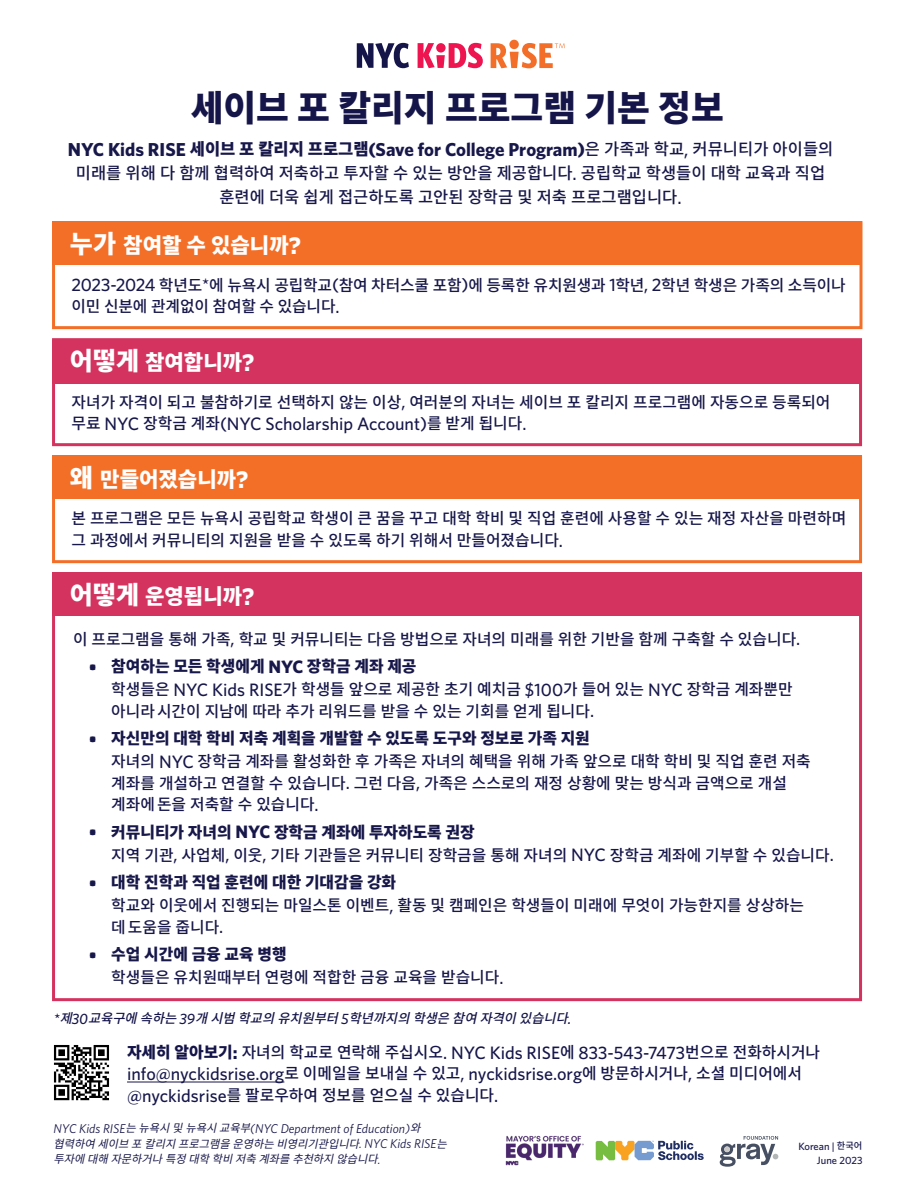
<style>
.page{position:relative;width:918px;height:1188px;background:#fff}
.page>*{position:absolute;margin:0;border:0;box-sizing:border-box;transform-origin:0 0}
.t1{font:900 35.7px "Noto Sans KR";color:#15154a}
.t2{font:900 21.15px "Noto Sans KR";color:#fff}
.t3{font:700 18.75px "Whitney";color:#17174a}
.t4{font:500 18px "Whitney";color:#15154a}
.t5{font:500 18px "Whitney";letter-spacing:-.005em;color:#17174a}
.t6{font:500 16.5px/24px "Noto Sans KR";color:#17174a;text-align:center}
.t7{font:500 15.9px/21.6px "Noto Sans KR";color:#17174a}
.t8{font:500 15.9px/21.6px "Noto Sans KR";color:#15154a}
.t9{font:900 15.9px "Noto Sans KR";color:#17174a}
.t10{font:italic 500 13.2px "Noto Sans KR";color:#15154a}
.t11{font:italic 12.75px "Whitney";color:#17174a}
.t12{font:italic 11.25px/15.3px "Noto Sans KR";color:#17174a}
.t13{font:500 10.5px "Whitney";color:#15154a}
.s1{font-family:"Noto Sans KR";font-weight:900;font-size:16.5px}
.s2{font-family:"Noto Sans KR";font-weight:500;font-size:16.5px}
.s3{font-weight:500}
.s4{font-family:"Whitney";font-size:18.75px}
.s5{font-size:25.05px}
.s6{font-family:"Whitney";font-weight:700;font-size:24px}
.s7{font-family:"Whitney";font-size:18px}
.s8{font-family:"Noto Sans KR";font-size:15.9px}
.s9{font-family:"Whitney";font-weight:700;font-size:16.5px}
.s10{font-family:"Whitney";font-weight:700;font-size:18px}
.s11{font-family:"Whitney";font-size:15px}
.s12{font-family:"Noto Sans KR";font-weight:900;font-size:15.9px}
.s13{font-weight:700}
.s14{font-family:"Whitney";font-size:18px;color:#17174a}
.s15{font-family:"Noto Sans KR";font-size:11.25px}
.s16{font-family:"Whitney";font-size:12.75px}
.s17{font-family:"Noto Sans KR";font-size:9.3px}
</style>
<div class="page">
<svg style="left:596px;top:1141px;width:108px;height:19px"></svg>
<svg style="left:720px;top:1136px;width:58px;height:31px"></svg>
<img style="left:506px;top:1135px;width:77px;height:31px">
<hr style="left:127px;top:1082px;width:157px;height:1px;background:#17174a">
<img style="left:53px;top:1045px;width:57px;height:56px">
<div style="left:52px;top:572px;width:810px;height:44px;background:#d4335f"></div>
<div style="left:52px;top:455px;width:810px;height:108px;border:3px solid #f36f28"></div>
<div style="left:52px;top:455px;width:810px;height:44px;background:#f36f28"></div>
<div style="left:52px;top:338px;width:810px;height:108px;border:3px solid #d4335f"></div>
<div style="left:52px;top:340px;width:810px;height:43px;background:#d4335f"></div>
<div style="left:52px;top:221px;width:810px;height:108px;border:3px solid #f36f28"></div>
<div style="left:52px;top:221px;width:810px;height:44px;background:#f36f28"></div>
<svg style="left:418px;top:43px;width:65px;height:25px"></svg>
<svg style="left:436px;top:43px;width:10px;height:10px"></svg>
<div style="left:509px;top:40px;width:10px;height:9px;background:#f36e28;border-radius:50%"></div>
<svg style="left:357px;top:43px;width:52px;height:25px"></svg>
<svg style="left:491px;top:43px;width:74px;height:25px"></svg>
<p class="t1" style="left:191px;top:88px;width:535px">세이브 포 칼리지 프로그램 기본 정보</p>
<p class="t3" style="left:68px;top:137px;width:767px">NYC Kids RISE <span class="s1">세이브 포 칼리지 프로그램</span>(Save for College Program)<span class="s2">은 가족과 학교</span><span class="s3">,</span> <span class="s2">커뮤니티가 아이들의</span></p>
<p class="t6" style="left:76px;top:161px;width:751px">미래를 위해 다 함께 협력하여 저축하고 투자할 수 있는 방안을 제공합니다<span class="s4">.</span> 공립학교 학생들이 대학 교육과 직업 훈련에 더욱 쉽게 접근하도록 고안된 장학금 및 저축 프로그램입니다<span class="s4">.</span></p>
<p class="t2" style="left:70px;top:233px;width:232px"><span class="s5">누가</span> 참여할 수 있습니까<span class="s6">?</span></p>
<p class="t7" style="left:72px;top:274px;width:776px"><span class="s7">2023-2024</span> 학년도<span class="s7">*</span>에 뉴욕시 공립학교<span class="s7">(</span>참여 차터스쿨 포함<span class="s7">)</span>에 등록한 유치원생과 <span class="s7">1</span>학년<span class="s7">, 2</span>학년 학생은 가족의 소득이나 이민 신분에 관계없이 참여할 수 있습니다<span class="s7">.</span></p>
<p class="t2" style="left:70px;top:351px;width:186px"><span class="s5">어떻게</span> 참여합니까<span class="s6">?</span></p>
<p class="t7" style="left:72px;top:391px;width:761px">자녀가 자격이 되고 불참하기로 선택하지 않는 이상<span class="s7">,</span> 여러분의 자녀는 세이브 포 칼리지 프로그램에 자동으로 등록되어</p>
<p class="t5" style="left:72px;top:412px;width:456px"><span class="s8">무료</span> NYC <span class="s8">장학금 계좌</span>(NYC Scholarship Account)<span class="s8">를 받게 됩니다</span>.</p>
<p class="t2" style="left:70px;top:467px;width:180px"><span class="s5">왜</span> 만들어졌습니까<span class="s6">?</span></p>
<p class="t7" style="left:72px;top:508px;width:776px">본 프로그램은 모든 뉴욕시 공립학교 학생이 큰 꿈을 꾸고 대학 학비 및 직업 훈련에 사용할 수 있는 재정 자산을 마련하며 그 과정에서 커뮤니티의 지원을 받을 수 있도록 하기 위해서 만들어졌습니다<span class="s7">.</span></p>
<p class="t2" style="left:70px;top:585px;width:186px"><span class="s5">어떻게</span> 운영됩니까<span class="s6">?</span></p>
<p class="t7" style="left:73px;top:628px;width:729px">이 프로그램을 통해 가족<span class="s7">,</span> 학교 및 커뮤니티는 다음 방법으로 자녀의 미래를 위한 기반을 함께 구축할 수 있습니다<span class="s7">.</span></p>
<p class="t9" style="left:89px;top:657px;width:329px"><span class="s9">•</span> 참여하는 모든 학생에게 <span class="s10">NYC</span> 장학금 계좌 제공</p>
<p class="t7" style="left:111px;top:679px;width:683px">학생들은 <span class="s7">NYC Kids RISE</span>가 학생들 앞으로 제공한 초기 예치금 <span class="s7">$100</span>가 들어 있는 <span class="s7">NYC</span> 장학금 계좌뿐만 아니라시간이 지남에 따라 추가 리워드를 받을 수 있는 기회를 얻게 됩니다<span class="s7">.</span></p>
<p class="t9" style="left:89px;top:729px;width:503px"><span class="s9">•</span> 자신만의 대학 학비 저축 계획을 개발할 수 있도록 도구와 정보로 가족 지원</p>
<p class="t8" style="left:111px;top:751px;width:701px">자녀의 <span class="s7">NYC</span> 장학금 계좌를 활성화한 후 가족은 자녀의 혜택을 위해 가족 앞으로 대학 학비 및 직업 훈련 저축 계좌를 개설하고 연결할 수 있습니다<span class="s7">.</span> 그런 다음<span class="s7">,</span> 가족은 스스로의 재정 상황에 맞는 방식과 금액으로 개설 계좌에돈을 저축할 수 있습니다<span class="s7">.</span></p>
<p class="t9" style="left:89px;top:823px;width:387px"><span class="s9">•</span> 커뮤니티가 자녀의 <span class="s10">NYC</span> 장학금 계좌에 투자하도록 권장</p>
<p class="t8" style="left:111px;top:844px;width:724px">지역 기관<span class="s7">,</span> 사업체<span class="s7">,</span> 이웃<span class="s7">,</span> 기타 기관들은 커뮤니티 장학금을 통해 자녀의 <span class="s7">NYC</span> 장학금 계좌에 기부할 수 있습니다<span class="s7">.</span></p>
<p class="t9" style="left:89px;top:873px;width:309px"><span class="s9">•</span> 대학 진학과 직업 훈련에 대한 기대감을 강화</p>
<p class="t7" style="left:111px;top:895px;width:694px">학교와 이웃에서 진행되는 마일스톤 이벤트<span class="s7">,</span> 활동 및 캠페인은 학생들이 미래에 무엇이 가능한지를 상상하는 데도움을 줍니다<span class="s7">.</span></p>
<p class="t9" style="left:89px;top:945px;width:199px"><span class="s9">•</span> 수업 시간에 금융 교육 병행</p>
<p class="t7" style="left:111px;top:967px;width:394px">학생들은 유치원때부터 연령에 적합한 금융 교육을 받습니다<span class="s7">.</span></p>
<p class="t10" style="left:54px;top:1011px;width:524px"><span class="s11">*</span> 제<span class="s11">3 0</span> 교육구에 속하는<span class="s11">3 9</span> 개 시범 학교의 유치원부터<span class="s11">5</span> 학년까지의 학생은 참여 자격이 있습니다<span class="s11">.</span></p>
<p class="t4" style="left:127px;top:1040px;width:695px"><span class="s12">자세히 알아보기</span><span class="s13">:</span> <span class="s8">자녀의 학교로 연락해 주십시오</span>. NYC Kids RISE<span class="s8">에</span> 833-543-7473<span class="s8">번으로 전화하시거나</span></p>
<p class="t8" style="left:127px;top:1063px;width:677px"><span class="s14">info@nyckidsrise.org</span>로 이메일을 보내실 수 있고<span class="s7">, nyckidsrise.org</span>에 방문하시거나<span class="s7">,</span> 소셜 미디어에서 <span class="s7">@nyckidsrise</span>를 팔로우하여 정보를 얻으실 수 있습니다<span class="s7">.</span></p>
<p class="t11" style="left:54px;top:1120px;width:375px">NYC Kids RISE<span class="s15">는뉴욕시및뉴욕시교육부</span>(NYC Department of Education)<span class="s15">와</span></p>
<p class="t12" style="left:54px;top:1136px;width:402px">협력하여 세이브 포 칼리지 프로그램을 운영하는 비영리기관입니다<span class="s16">. N YC Ki ds R I S E</span>는 투자에 대해 자문하거나 특정 대학 학비 저축 계좌를 추천하지 않습니다<span class="s16">.</span></p>
<p class="t13" style="left:798px;top:1140px;width:66px">Korean | <span class="s17">한국어</span></p>
<p class="t13" style="left:817px;top:1153px;width:47px">June 2023</p>
</div>
